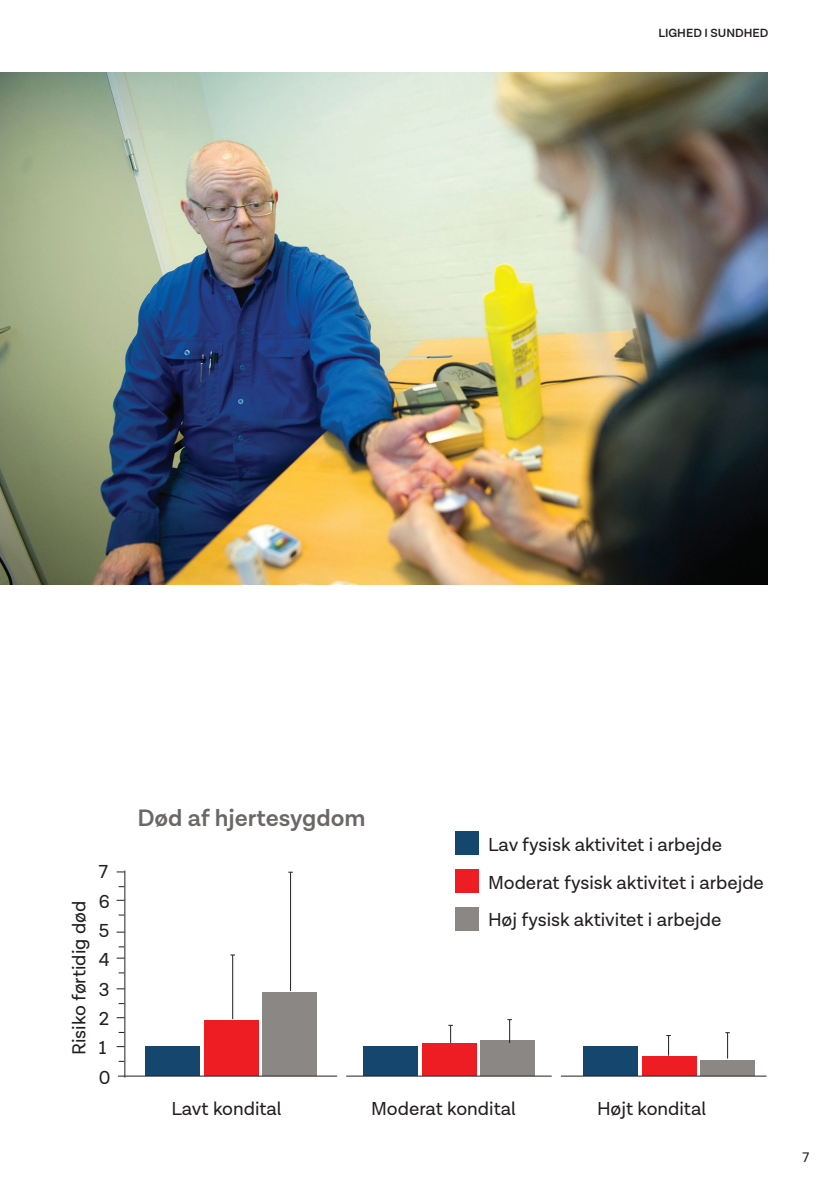
<style>
.page{position:relative;width:840px;height:1191px;background:#fff}
.page>*{position:absolute;margin:0;border:0;box-sizing:border-box;transform-origin:0 0}
.t1{font:600 24px "Lota Grotesque";color:#6b6767}
.t2{font:19px "Lota Grotesque";color:#231f20}
.t3{font:14px "Lota Grotesque";color:#231f20}
.t4{font:600 12px "Lota Grotesque";color:#231f20}
</style>
<div class="page">
<img style="left:0;top:72px;width:767px;height:512px">
<div style="left:583px;top:1046px;width:54px;height:29px;background:#15466e"></div>
<div style="left:363px;top:1046px;width:54px;height:29px;background:#15466e"></div>
<div style="left:145px;top:1046px;width:55px;height:29px;background:#15466e"></div>
<div style="left:641px;top:1056px;width:54px;height:19px;background:#ee1d23"></div>
<div style="left:421px;top:1043px;width:55px;height:32px;background:#ee1d23"></div>
<div style="left:204px;top:1020px;width:54px;height:55px;background:#ee1d23"></div>
<div style="left:700px;top:1060px;width:54px;height:15px;background:#8a8785"></div>
<div style="left:480px;top:1040px;width:54px;height:35px;background:#8a8785"></div>
<div style="left:262px;top:992px;width:55px;height:83px;background:#8a8785"></div>
<hr style="left:124px;top:870px;width:1px;height:207px;background:#231f20">
<hr style="left:118px;top:1075px;width:219px;height:1px;background:#231f20">
<hr style="left:346px;top:1075px;width:205px;height:1px;background:#231f20">
<hr style="left:560px;top:1075px;width:206px;height:1px;background:#231f20">
<hr style="left:232px;top:955px;width:1px;height:64px;background:#231f20">
<svg style="left:448px;top:1024px;width:4px;height:19px"></svg>
<svg style="left:666px;top:1035px;width:4px;height:20px"></svg>
<svg style="left:507px;top:1019px;width:4px;height:24px"></svg>
<svg style="left:725px;top:1032px;width:4px;height:26px"></svg>
<hr style="left:290px;top:872px;width:1px;height:119px;background:#231f20">
<div style="left:455px;top:831px;width:23px;height:23px;background:#15466e"></div>
<div style="left:455px;top:869px;width:23px;height:23px;background:#ee1d23"></div>
<div style="left:455px;top:907px;width:23px;height:23px;background:#8a8785"></div>
<p class="t4" style="left:658px;top:26px;width:111px">LIGHED I SUNDHED</p>
<p class="t2" style="left:68px;top:1055px;width:156px;rotate:-90deg">Risiko førtidig død</p>
<p class="t2" style="left:99px;top:861px;width:11px">7</p>
<p class="t2" style="left:99px;top:890px;width:13px">6</p>
<p class="t2" style="left:99px;top:920px;width:12px">5</p>
<p class="t2" style="left:99px;top:949px;width:12px">4</p>
<p class="t2" style="left:99px;top:978px;width:12px">3</p>
<p class="t2" style="left:99px;top:1008px;width:12px">2</p>
<p class="t2" style="left:99px;top:1037px;width:9px">1</p>
<p class="t2" style="left:99px;top:1066px;width:13px">0</p>
<p class="t1" style="left:137px;top:804px;width:230px">Død af hjertesygdom</p>
<p class="t2" style="left:488px;top:834px;width:235px">Lav fysisk aktivitet i arbejde</p>
<p class="t2" style="left:488px;top:871px;width:277px">Moderat fysisk aktivitet i arbejde</p>
<p class="t2" style="left:488px;top:908px;width:234px">Høj fysisk aktivitet i arbejde</p>
<p class="t2" style="left:171px;top:1098px;width:112px">Lavt kondital</p>
<p class="t2" style="left:371px;top:1098px;width:146px">Moderat kondital</p>
<p class="t2" style="left:596px;top:1098px;width:110px">Højt kondital</p>
<p class="t3" style="left:802px;top:1149px;width:8px">7</p>
</div>
